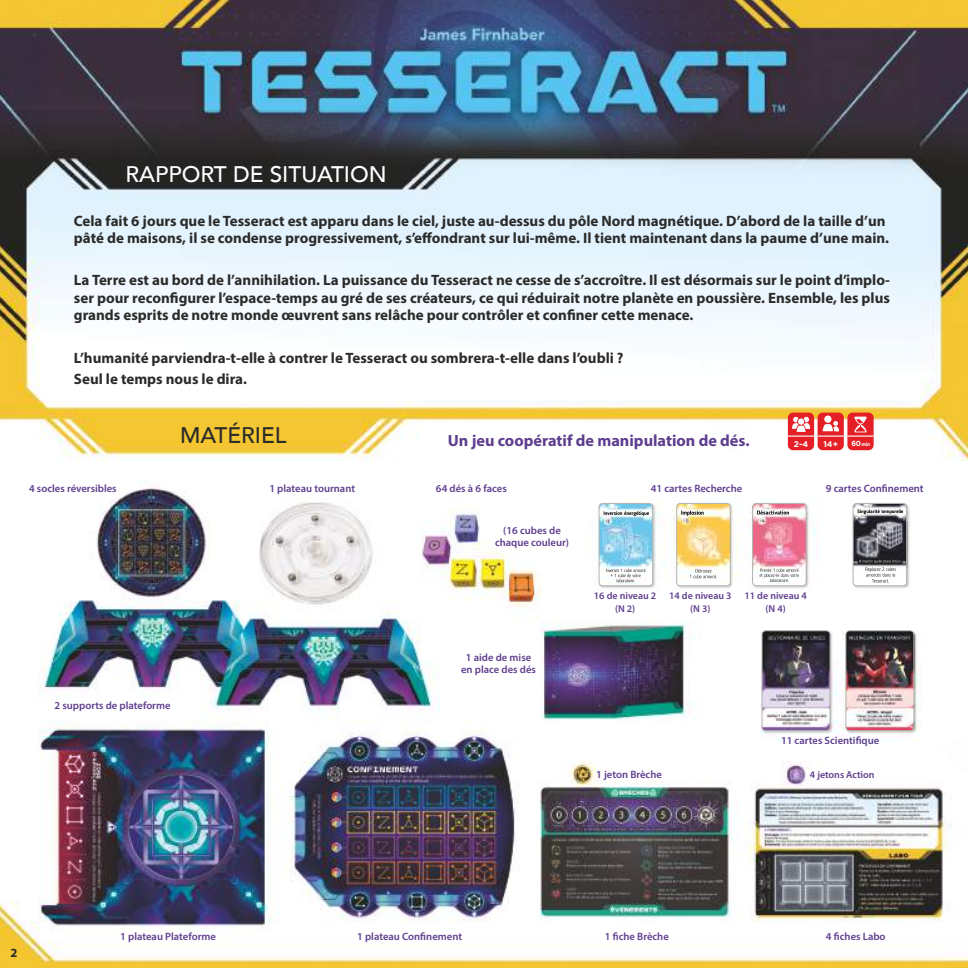
<style>
.page{position:relative;width:968px;height:968px;background:#fff}
.page>*{position:absolute;margin:0;border:0;box-sizing:border-box;transform-origin:0 0}
.t1{font:500 22.5px "Avenir";color:#fff}
.t2{font:500 22.5px "Avenir";color:#2b2b2a}
.t3{font:700 16.25px "Myriad Pro";color:#5e3e8e}
.t4{font:700 15px/17.5px "Myriad Pro";color:#2b2b2a}
.t5{font:700 12.5px "Myriad Pro";color:#2b2b2a}
.t6{font:600 10.62px/12.5px "Myriad Pro";color:#5e3e8e;text-align:center}
.t7{font:600 10px/12.5px "Myriad Pro";color:#5e3e8e;text-align:center}
.t8{font:700 8.25px "Gotham";color:#fff}
.t9{font:700 4.88px "Gotham";color:#fff}
.s1{font-size:7.38px}
</style>
<div class="page">
<img style="left:0;top:0;width:967px;height:967px">
<div style="left:598px;top:503px;width:57px;height:85px;background:#2b2b2a;opacity:.2"></div>
<img style="left:599px;top:503px;width:53px;height:82px">
<div style="left:598px;top:503px;width:54px;height:83px;border:1px solid #b4b3b3;border-radius:4px"></div>
<div style="left:676px;top:503px;width:57px;height:85px;background:#2b2b2a;opacity:.2"></div>
<img style="left:676px;top:503px;width:54px;height:82px">
<div style="left:676px;top:503px;width:54px;height:83px;border:1px solid #b4b3b3;border-radius:4px"></div>
<div style="left:751px;top:503px;width:58px;height:85px;background:#2b2b2a;opacity:.2"></div>
<img style="left:752px;top:503px;width:54px;height:82px">
<div style="left:752px;top:503px;width:54px;height:83px;border:1px solid #b4b3b3;border-radius:4px"></div>
<div style="left:852px;top:503px;width:57px;height:85px;background:#2b2b2a;opacity:.2"></div>
<img style="left:853px;top:503px;width:53px;height:82px">
<div style="left:852px;top:503px;width:54px;height:83px;border:1px solid #b4b3b3;border-radius:4px"></div>
<div style="left:761px;top:630px;width:71px;height:103px;background:#2b2b2a;opacity:.2"></div>
<img style="left:761px;top:630px;width:68px;height:100px">
<div style="left:761px;top:630px;width:69px;height:100px;border:1px solid #b4b3b3;border-radius:4px"></div>
<div style="left:845px;top:630px;width:71px;height:103px;background:#2b2b2a;opacity:.2"></div>
<img style="left:845px;top:630px;width:68px;height:100px">
<div style="left:845px;top:630px;width:68px;height:100px;border:1px solid #b4b3b3;border-radius:4px"></div>
<div style="left:787px;top:412px;width:27px;height:38px;background:#e41f25;border-radius:5px"></div>
<div style="left:817px;top:412px;width:26px;height:38px;background:#e41f25;border-radius:5px"></div>
<div style="left:847px;top:412px;width:26px;height:38px;background:#e41f25;border-radius:5px"></div>
<svg style="left:787px;top:414px;width:86px;height:22px"></svg>
<h1 class="t1" style="left:125px;top:155px;width:263px">RAPPORT DE SITUATION</h1>
<p class="t4" style="left:74px;top:211px;width:816px">Cela fait 6 jours que le Tesseract est apparu dans le ciel, juste au-dessus du pôle Nord magnétique. D’abord de la taille d’un pâté de maisons, il se condense progressivement, s’effondrant sur lui-même. Il tient maintenant dans la paume d’une main.</p>
<p class="t4" style="left:74px;top:271px;width:817px;text-align:justify">La Terre est au bord de l’annihilation. La puissance du Tesseract ne cesse de s’accroître. Il est désormais sur le point d’implo&shy;ser pour reconfigurer l’espace-temps au gré de ses créateurs, ce qui réduirait notre planète en poussière. Ensemble, les plus grands esprits de notre monde œuvrent sans relâche pour contrôler et confiner cette menace.</p>
<p class="t4" style="left:74px;top:346px;width:551px;line-height:21px">L’humanité parviendra-t-elle à contrer le Tesseract ou sombrera-t-elle dans l’oubli ?<br>Seul le temps nous le dira.</p>
<p class="t6" style="left:29px;top:482px;width:89px">4 socles réversibles</p>
<h1 class="t2" style="left:180px;top:415px;width:108px">MATÉRIEL</h1>
<p class="t3" style="left:448px;top:430px;width:303px">Un jeu coopératif de manipulation de dés.</p>
<p class="t8" style="left:793px;top:438px;width:16px">2-4</p>
<p class="t8" style="left:823px;top:438px;width:16px">14+</p>
<p class="t9" style="left:851px;top:441px;width:20px"><span class="s1">60</span> min</p>
<p class="t6" style="left:269px;top:482px;width:87px">1 plateau tournant</p>
<p class="t6" style="left:436px;top:482px;width:72px">64 dés à 6 faces</p>
<p class="t6" style="left:650px;top:482px;width:93px">41 cartes Recherche</p>
<p class="t6" style="left:825px;top:482px;width:99px">9 cartes Confinement</p>
<p class="t6" style="left:495px;top:523px;width:76px">(16 cubes de chaque couleur)</p>
<p class="t6" style="left:54px;top:698px;width:118px">2 supports de plateforme</p>
<p class="t6" style="left:461px;top:650px;width:76px">1 aide de mise en place des dés</p>
<p class="t7" style="left:593px;top:589px;width:64px">16 de niveau 2 (N 2)</p>
<p class="t7" style="left:669px;top:589px;width:64px">14 de niveau 3 (N 3)</p>
<p class="t7" style="left:744px;top:589px;width:64px">11 de niveau 4 (N 4)</p>
<p class="t6" style="left:781px;top:733px;width:100px">11 cartes Scientifique</p>
<p class="t6" style="left:596px;top:767px;width:67px">1 jeton Brèche</p>
<p class="t7" style="left:809px;top:767px;width:66px">4 jetons Action</p>
<p class="t5" style="left:11px;top:944px;width:8px">2</p>
<p class="t6" style="left:120px;top:929px;width:97px">1 plateau Plateforme</p>
<p class="t6" style="left:357px;top:929px;width:106px">1 plateau Confinement</p>
<p class="t6" style="left:604px;top:929px;width:65px">1 fiche Brèche</p>
<p class="t6" style="left:825px;top:929px;width:61px">4 fiches Labo</p>
</div>
